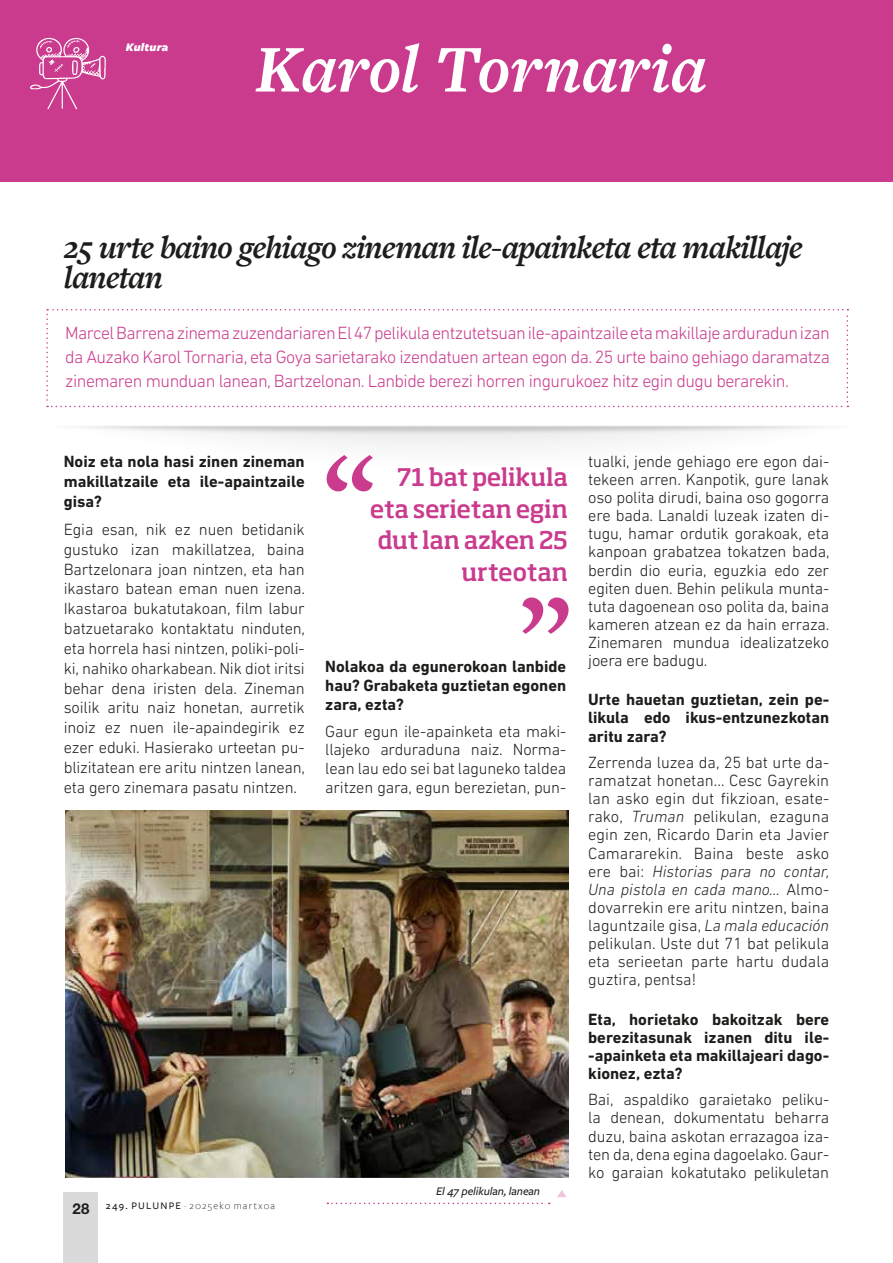
<style>
.page{position:relative;width:893px;height:1263px;background:#fff}
.page>*{position:absolute;margin:0;border:0;box-sizing:border-box;transform-origin:0 0}
.t1{font:italic 700 69.3px "Freight Text Pro";letter-spacing:-.005em;color:#fff}
.t2{font:italic 700 33px/30px "Freight Text Pro";letter-spacing:-.03em;color:#1d1d1b}
.destacado{font:500 24px/31.5px "Soho Std";letter-spacing:-.02em;color:#ca3b8e;text-align:right}
.subtitulo{font:300 18px/24px "DIN Next LT Pro";letter-spacing:-.03em;color:#ca3b8e;text-align:justify}
._1-Cuerpo{font:300 16.5px/18.1px "DIN Next LT Pro";letter-spacing:-.01em;color:#1d1d1b;text-align:justify}
._1-Cuerpo_-_Negrita{font:700 16.5px/18.1px "DIN Next LT Pro";color:#1d1d1b;text-align:justify}
.t3{font:italic 500 12px "Freight Sans Pro";letter-spacing:-.01em;color:#1d1d1b}
.Sekzioa{font:italic 900 12px "Freight Sans Pro";letter-spacing:.02em;color:#fff}
.t4{font:300 10.5px "Freight Sans";letter-spacing:.115em;color:#1d1d1b}
.s1{font-family:"Helvetica Neue LT Std";font-weight:700;font-size:15px}
.s2{font-weight:500}
.s3{font-family:"Freight Sans Medium SC";font-weight:400}
.s4{font-style:italic}
</style>
<div class="page">
<div style="left:64px;top:1192px;width:34px;height:71px;background:#dadada"></div>
<div style="left:0;top:0;width:893px;height:181px;background:#ca3b8e"></div>
<svg style="left:46px;top:309px;width:802px;height:70px"></svg>
<img style="left:46px;top:380px;width:803px;height:66px">
<img style="left:65px;top:810px;width:503px;height:368px">
<svg style="left:327px;top:1202px;width:223px;height:2px"></svg>
<svg style="left:557px;top:1190px;width:10px;height:7px"></svg>
<svg style="left:327px;top:455px;width:46px;height:36px"></svg>
<svg style="left:522px;top:597px;width:46px;height:37px"></svg>
<svg style="left:30px;top:37px;width:76px;height:73px"></svg>
<p class="Sekzioa" style="left:126px;top:39px;width:44px">Kultura</p>
<p class="t1" style="left:255px;top:23px;width:453px">Karol Tornaria</p>
<p class="t2" style="left:64px;top:231px;width:740px">25 urte baino gehiago zineman ile-apainketa eta makillaje lanetan</p>
<p class="subtitulo" style="left:65px;top:321px;width:766px">Marcel Barrena zinema zuzendariaren El 47 pelikula entzutetsuan ile-apaintzaile eta makillaje arduradun izan da Auzako Karol Tornaria, eta Goya sarietarako izendatuen artean egon da. 25 urte baino gehiago daramatza zinemaren munduan lanean, Bartzelonan. Lanbide berezi horren ingurukoez hitz egin dugu berarekin.</p>
<p class="_1-Cuerpo_-_Negrita" style="left:64px;top:451px;width:242px;line-height:19.8px">Noiz eta nola hasi zinen zineman makillatzaile eta ile-apaintzaile gisa?</p>
<p class="_1-Cuerpo" style="left:64px;top:519px;width:243px;line-height:19.8px">Egia esan, nik ez nuen betidanik gustuko izan makillatzea, baina Bartzelonara joan nintzen, eta han ikastaro batean eman nuen izena.<br>Ikastaroa bukatutakoan, film labur batzuetarako kontaktatu ninduten, eta horrela hasi nintzen, poliki-poli&shy;ki, nahiko oharkabean. Nik diot iritsi behar dena iristen dela. Zineman soilik aritu naiz honetan, aurretik inoiz ez nuen ile-apaindegirik ez ezer eduki. Hasierako urteetan pu&shy;blizitatean ere aritu nintzen lanean, eta gero zinemara pasatu nintzen.</p>
<p class="t4" style="left:72px;top:1200px;width:204px"><span class="s1">28</span> <span class="s2">249.</span> <span class="s3">PULUNPE</span> · 2025eko martxoa</p>
<p class="destacado" style="left:370px;top:461px;width:200px">71 bat pelikula eta serietan egin dut lan azken 25 urteotan</p>
<p class="_1-Cuerpo_-_Negrita" style="left:325px;top:657px;width:242px;line-height:18.6px">Nolakoa da egunerokoan lanbide hau? Grabaketa guztietan egonen zara, ezta?</p>
<p class="_1-Cuerpo" style="left:325px;top:721px;width:242px;line-height:18.6px">Gaur egun ile-apainketa eta maki&shy;llajeko arduraduna naiz. Norma&shy;lean lau edo sei bat laguneko taldea aritzen gara, egun berezietan, pun-</p>
<p class="t3" style="left:436px;top:1183px;width:106px">El 47 pelikulan, lanean</p>
<p class="_1-Cuerpo" style="left:588px;top:452px;width:243px">tualki, jende gehiago ere egon dai&shy;tekeen arren. Kanpotik, gure lanak oso polita dirudi, baina oso gogorra ere bada. Lanaldi luzeak izaten di&shy;tugu, hamar ordutik gorakoak, eta kanpoan grabatzea tokatzen bada, berdin dio euria, eguzkia edo zer egiten duen. Behin pelikula munta&shy;tuta dagoenean oso polita da, baina kameren atzean ez da hain erraza.<br>Zinemaren mundua idealizatzeko joera ere badugu.</p>
<p class="_1-Cuerpo_-_Negrita" style="left:588px;top:691px;width:242px">Urte hauetan guztietan, zein pe&shy;likula edo ikus-entzunezkotan aritu zara?</p>
<p class="_1-Cuerpo" style="left:588px;top:753px;width:243px">Zerrenda luzea da, 25 bat urte da&shy;ramatzat honetan… Cesc Gayrekin lan asko egin dut fikzioan, esate&shy;rako, <span class="s4">Truman</span> pelikulan, ezaguna egin zen, Ricardo Darin eta Javier Camararekin. Baina beste asko ere bai: <span class="s4">Historias para no contar, Una pistola en cada mano…</span> Almo&shy;dovarrekin ere aritu nintzen, baina laguntzaile gisa, <span class="s4">La mala educación </span>pelikulan. Uste dut 71 bat pelikula eta serieetan parte hartu dudala guztira, pentsa!</p>
<p class="_1-Cuerpo_-_Negrita" style="left:588px;top:1010px;width:242px">Eta, horietako bakoitzak bere berezitasunak izanen ditu ile--apainketa eta makillajeari dago&shy;kionez, ezta?</p>
<p class="_1-Cuerpo" style="left:588px;top:1090px;width:242px">Bai, aspaldiko garaietako peliku&shy;la denean, dokumentatu beharra duzu, baina askotan errazagoa iza&shy;ten da, dena egina dagoelako. Gaur&shy;ko garaian kokatutako pelikuletan</p>
</div>
